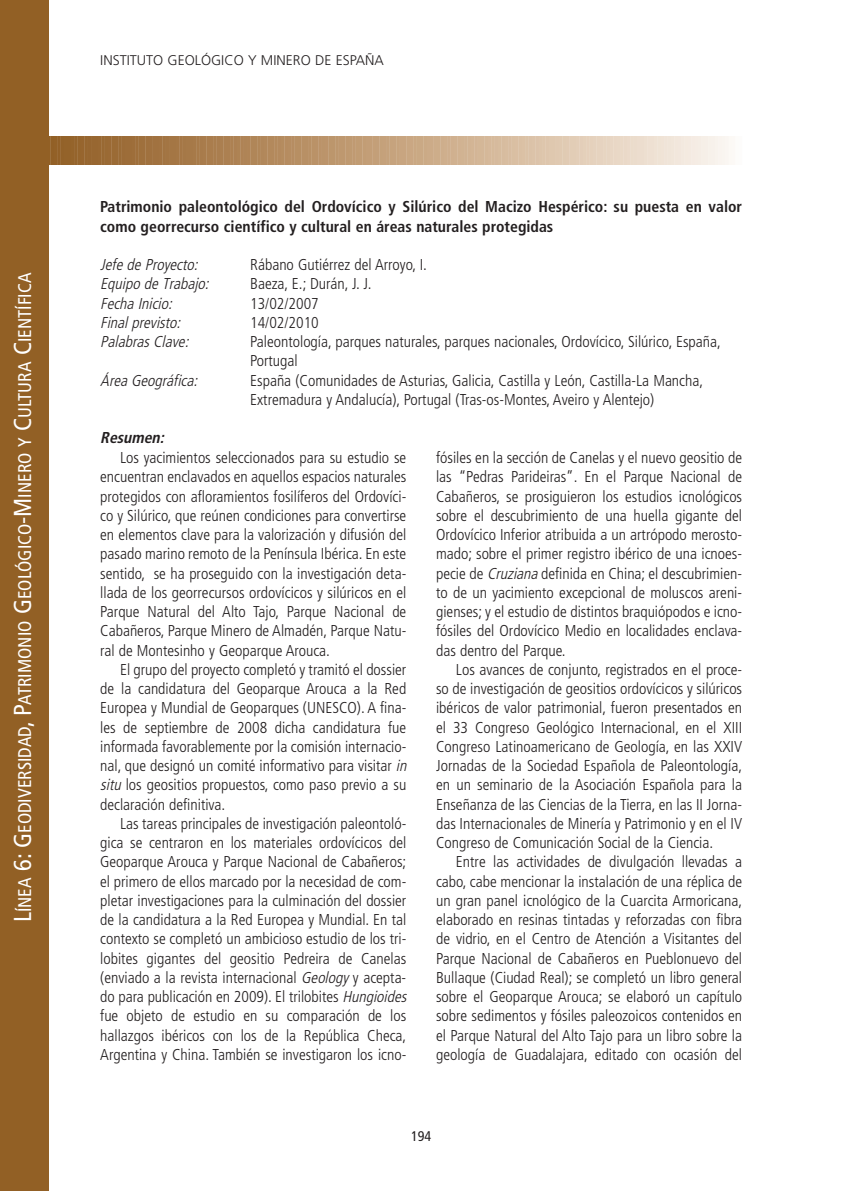
<style>
.page{position:relative;width:844px;height:1191px;background:#fff}
.page>*{position:absolute;margin:0;border:0;box-sizing:border-box;transform-origin:0 0}
.t1{font:condensed 18.38px "Frutiger";color:#fff}
.t2{font:300 condensed 15.75px/19.2px "Frutiger";color:#231f20;text-align:justify}
.t3{font:700 condensed 15.75px/19.2px "Frutiger";color:#231f20}
.t4{font:italic 300 condensed 15.75px "Frutiger";color:#231f20}
.t5{font:italic 700 condensed 15.75px "Frutiger";color:#231f20}
.t6{font:300 14px "Frutiger";color:#231f20}
.t7{font:condensed 14px "Frutiger";color:#231f20}
.s1{font-size:24.5px}
.s2{font-style:italic}
</style>
<div class="page">
<svg style="left:49px;top:137px;width:680px;height:27px;background:#c5a582"></svg>
<div style="left:0;top:0;width:49px;height:1191px;background:#926025"></div>
<p class="t1" style="left:17px;top:922px;width:651px;rotate:-90deg"><span class="s1">L</span>ÍNEA <span class="s1">6: G</span>EODIVERSIDAD<span class="s1">, P</span>ATRIMONIO <span class="s1">G</span>EOLÓGICO<span class="s1">-M</span>INERO Y <span class="s1">C</span>ULTURA <span class="s1">C</span>IENTÍFICA</p>
<p class="t6" style="left:100px;top:55px;width:285px">INSTITUTO GEOLÓGICO Y MINERO DE ESPAÑA</p>
<p class="t3" style="left:100px;top:198px;width:643px">Patrimonio paleontológico del Ordovícico y Silúrico del Macizo Hespérico: su puesta en valor como georrecurso científico y cultural en áreas naturales protegidas</p>
<p class="t4" style="left:100px;top:258px;width:102px">Jefe de Proyecto:</p>
<p class="t2" style="left:250px;top:256px;width:178px">Rábano Gutiérrez del Arroyo, I.</p>
<p class="t4" style="left:100px;top:277px;width:113px">Equipo de Trabajo:</p>
<p class="t2" style="left:250px;top:275px;width:123px">Baeza, E.; Durán, J. J.</p>
<p class="t4" style="left:100px;top:297px;width:76px">Fecha Inicio:</p>
<p class="t2" style="left:250px;top:295px;width:70px">13/02/2007</p>
<p class="t4" style="left:100px;top:316px;width:85px">Finalprevisto:</p>
<p class="t2" style="left:250px;top:314px;width:70px">14/02/2010</p>
<p class="t4" style="left:100px;top:335px;width:93px">PalabrasClave:</p>
<p class="t2" style="left:250px;top:333px;width:472px">Paleontología, parques naturales, parques nacionales, Ordovícico, Silúrico, España,<br>Portugal</p>
<p class="t4" style="left:100px;top:374px;width:102px">Área Geográfica:</p>
<p class="t2" style="left:250px;top:372px;width:454px">España (Comunidades de Asturias, Galicia, Castilla y León, Castilla-La Mancha,<br>Extremadura y Andalucía), Portugal (Tras-os-Montes, Aveiro y Alentejo)</p>
<p class="t5" style="left:100px;top:431px;width:68px">Resumen:</p>
<p class="t2" style="left:100px;top:449px;width:307px;text-indent:20px">Los yacimientos seleccionados para su estudio se encuentran enclavados en aquellos espacios naturales protegidos con afloramientos fosilíferos del Ordovíci&shy;co y Silúrico, que reúnen condiciones para convertirse en elementos clave para la valorización y difusión del pasado marino remoto de la Península Ibérica. En este sentido, se ha proseguido con la investigación deta&shy;llada de los georrecursos ordovícicos y silúricos en el Parque Natural del Alto Tajo, Parque Nacional de Cabañeros, Parque Minero de Almadén, Parque Natu&shy;ral de Montesinho y Geoparque Arouca.</p>
<p class="t2" style="left:100px;top:661px;width:311px;text-align:left;text-indent:20px">El grupo del proyecto completó y tramitó el dossier de la candidatura del Geoparque Arouca a la Red Europea y Mundial de Geoparques (UNESCO). A fina&shy;les de septiembre de 2008 dicha candidatura fue informada favorablemente por la comisión internacio&shy;nal, que designó un comité informativo para visitar <span class="s2">in situ</span> los geositios propuestos, como paso previo a su declaración definitiva.</p>
<p class="t2" style="left:100px;top:815px;width:311px;text-align:left;text-indent:20px">Las tareas principales de investigación paleontoló&shy;gica se centraron en los materiales ordovícicos del Geoparque Arouca y Parque Nacional de Cabañeros; el primero de ellos marcado por la necesidad de com&shy;pletar investigaciones para la culminación del dossier de la candidatura a la Red Europea y Mundial. En tal contexto se completó un ambicioso estudio de los tri&shy;lobites gigantes del geositio Pedreira de Canelas (enviado a la revista internacional <span class="s2">Geology</span> y acepta&shy;do para publicación en 2009). El trilobites <span class="s2">Hungioides </span>fue objeto de estudio en su comparación de los hallazgos ibéricos con los de la República Checa, Argentina y China. También se investigaron los icno-</p>
<p class="t2" style="left:436px;top:449px;width:307px">fósiles en la sección de Canelas y el nuevo geositio de las “Pedras Parideiras”. En el Parque Nacional de Cabañeros, se prosiguieron los estudios icnológicos sobre el descubrimiento de una huella gigante del Ordovícico Inferior atribuida a un artrópodo merosto&shy;mado; sobre el primer registro ibérico de una icnoes&shy;pecie de <span class="s2">Cruziana</span>definida en China; el descubrimien&shy;to de un yacimiento excepcional de moluscos areni&shy;gienses; y el estudio de distintos braquiópodos e icno&shy;fósiles del Ordovícico Medio en localidades enclava&shy;das dentro del Parque.</p>
<p class="t2" style="left:436px;top:661px;width:307px;text-indent:20px">Los avances de conjunto, registrados en el proce&shy;so de investigación de geositios ordovícicos y silúricos ibéricos de valor patrimonial, fueron presentados en el 33 Congreso Geológico Internacional, en el XIII Congreso Latinoamericano de Geología, en las XXIV Jornadas de la Sociedad Española de Paleontología, en un seminario de la Asociación Española para la Enseñanza de las Ciencias de la Tierra, en las II Jorna&shy;das Internacionales de Minería y Patrimonio y en el IV Congreso de Comunicación Social de la Ciencia.</p>
<p class="t2" style="left:436px;top:853px;width:307px;text-indent:20px">Entre las actividades de divulgación llevadas a cabo, cabe mencionar la instalación de una réplica de un gran panel icnológico de la Cuarcita Armoricana, elaborado en resinas tintadas y reforzadas con fibra de vidrio, en el Centro de Atención a Visitantes del Parque Nacional de Cabañeros en Pueblonuevo del Bullaque (Ciudad Real); se completó un libro general sobre el Geoparque Arouca; se elaboró un capítulo sobre sedimentos y fósiles paleozoicos contenidos en el Parque Natural del Alto Tajo para un libro sobre la geología de Guadalajara, editado con ocasión del</p>
<p class="t7" style="left:411px;top:1130px;width:22px">194</p>
</div>
